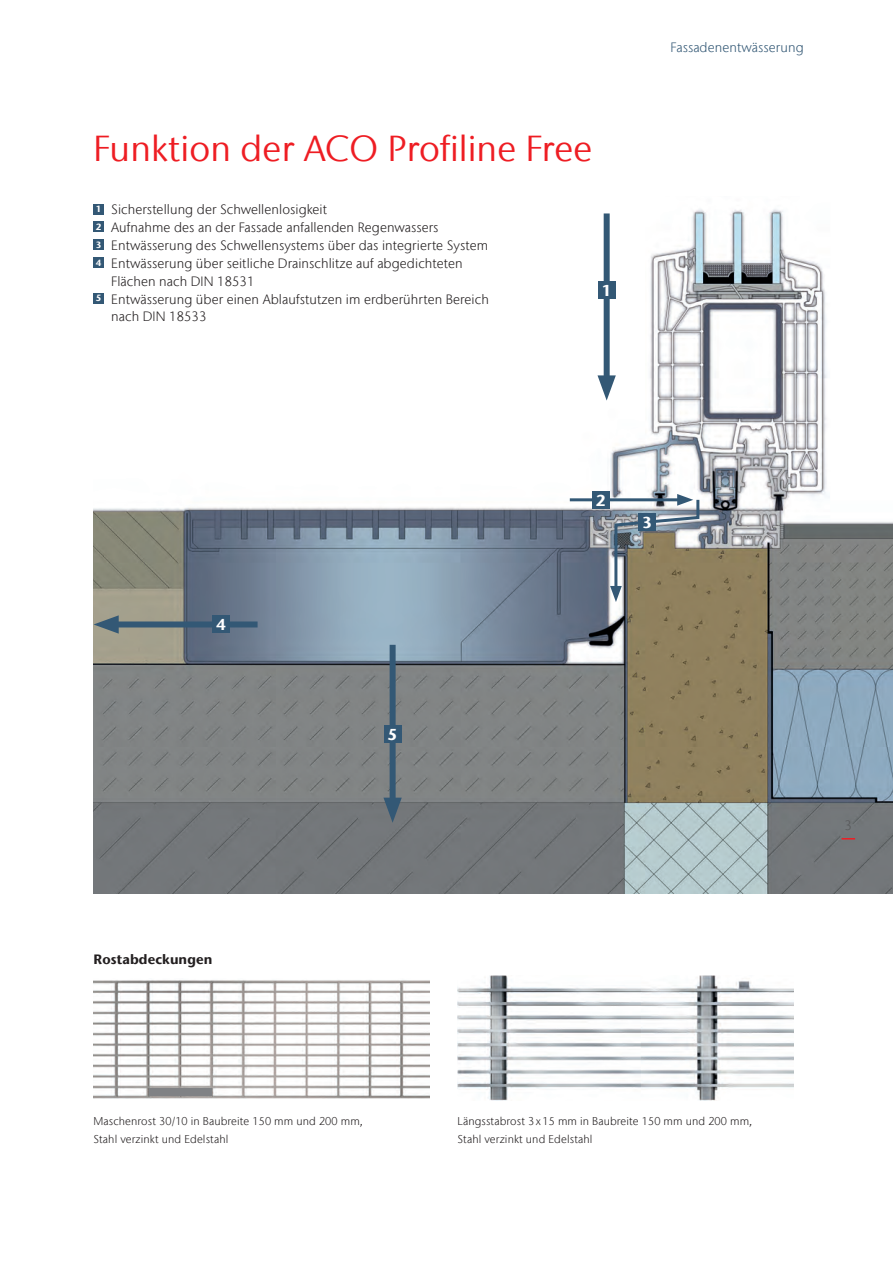
<style>
.page{position:relative;width:893px;height:1263px;background:#fff}
.page>*{position:absolute;margin:0;border:0;box-sizing:border-box;transform-origin:0 0}
.Heading{font:36px "Stone Sans IIITC Com";letter-spacing:.005em;color:#ee1d23}
.t1{font:700 15.75px "Stone Sans IIITC Com";color:#fff}
.Body_copy{font:300 13.5px/17.9px "Stone Sans IIITC Com";letter-spacing:.005em;color:#231f20}
.t2{font:300 13.5px "Stone Sans IIITC Com";letter-spacing:.005em;color:#335875}
.Subheadline{font:700 13.5px "Stone Sans IIITC Com";letter-spacing:.005em;color:#231f20}
.t3{font:300 13.5px "Stone Sans IIITC Com";color:#57585a}
.t4{font:300 11.25px/17.9px "Stone Sans IIITC Com";letter-spacing:.01em;color:#231f20}
.t5{font:700 9px "Stone Sans IIITC Com";color:#fff}
</style>
<div class="page">
<img style="left:94px;top:209px;width:799px;height:685px">
<img style="left:458px;top:976px;width:336px;height:125px">
<img style="left:94px;top:980px;width:335px;height:118px">
<div style="left:149px;top:1088px;width:62px;height:7px;background:#808285"></div>
<div style="left:94px;top:204px;width:10px;height:10px;background:#335875"></div>
<div style="left:94px;top:222px;width:10px;height:10px;background:#335875"></div>
<div style="left:94px;top:239px;width:10px;height:11px;background:#335875"></div>
<div style="left:94px;top:257px;width:10px;height:11px;background:#335875"></div>
<div style="left:94px;top:293px;width:10px;height:11px;background:#335875"></div>
<div style="left:108px;top:621px;width:150px;height:6px;background:#335875"></div>
<svg style="left:94px;top:615px;width:25px;height:19px"></svg>
<div style="left:390px;top:645px;width:6px;height:163px;background:#335875"></div>
<svg style="left:383px;top:798px;width:19px;height:25px"></svg>
<div style="left:604px;top:213px;width:6px;height:173px;background:#335875"></div>
<svg style="left:597px;top:375px;width:19px;height:26px"></svg>
<hr style="left:570px;top:498px;width:113px;height:3px;background:#335875">
<svg style="left:610px;top:494px;width:91px;height:108px;background:#96958a"></svg>
<div style="left:598px;top:281px;width:17px;height:17px;background:#335875"></div>
<div style="left:592px;top:491px;width:17px;height:17px;background:#335875"></div>
<div style="left:639px;top:513px;width:17px;height:17px;background:#335875"></div>
<div style="left:384px;top:725px;width:17px;height:17px;background:#335875"></div>
<div style="left:213px;top:616px;width:17px;height:17px;background:#335875"></div>
<svg style="left:842px;top:838px;width:13px;height:1px"></svg>
<p class="Heading" style="left:94px;top:126px;width:500px">Funktion der ACO Profiline Free</p>
<p class="t5" style="left:96px;top:203px;width:7px">1</p>
<p class="Body_copy" style="left:111px;top:201px;width:217px">Sicherstellung der Schwellenlosigkeit</p>
<p class="t5" style="left:96px;top:221px;width:7px">2</p>
<p class="Body_copy" style="left:111px;top:218px;width:329px">Aufnahme des an der Fassade anfallenden Regenwassers</p>
<p class="t5" style="left:96px;top:239px;width:7px">3</p>
<p class="Body_copy" style="left:111px;top:236px;width:378px">Entwässerung des Schwellensystems über das integrierte System</p>
<p class="t5" style="left:96px;top:257px;width:7px">4</p>
<p class="Body_copy" style="left:111px;top:254px;width:353px">Entwässerung über seitliche Drainschlitze auf abgedichteten<br>Flächen nach DIN 18531</p>
<p class="t5" style="left:96px;top:292px;width:7px">5</p>
<p class="Body_copy" style="left:111px;top:290px;width:379px">Entwässerung über einen Ablaufstutzen im erdberührten Bereich nach DIN 18533</p>
<p class="t1" style="left:603px;top:280px;width:9px">1</p>
<p class="t2" style="left:671px;top:38px;width:135px">Fassadenentwässerung</p>
<p class="t1" style="left:216px;top:614px;width:12px">4</p>
<p class="Subheadline" style="left:94px;top:951px;width:120px">Rostabdeckungen</p>
<p class="t1" style="left:388px;top:724px;width:12px">5</p>
<p class="t1" style="left:596px;top:490px;width:12px">2</p>
<p class="t1" style="left:642px;top:512px;width:12px">3</p>
<p class="t4" style="left:94px;top:1112px;width:271px">Maschenrost 30/10 in Baubreite 150 mm und 200 mm,<br>Stahl verzinkt und Edelstahl</p>
<p class="t4" style="left:458px;top:1112px;width:296px">Längsstabrost 3 x 15 mm in Baubreite 150 mm und 200 mm,</p>
<p class="t4" style="left:458px;top:1130px;width:136px">Stahl verzinkt und Edelstahl</p>
<p class="t3" style="left:845px;top:816px;width:9px">3</p>
</div>
